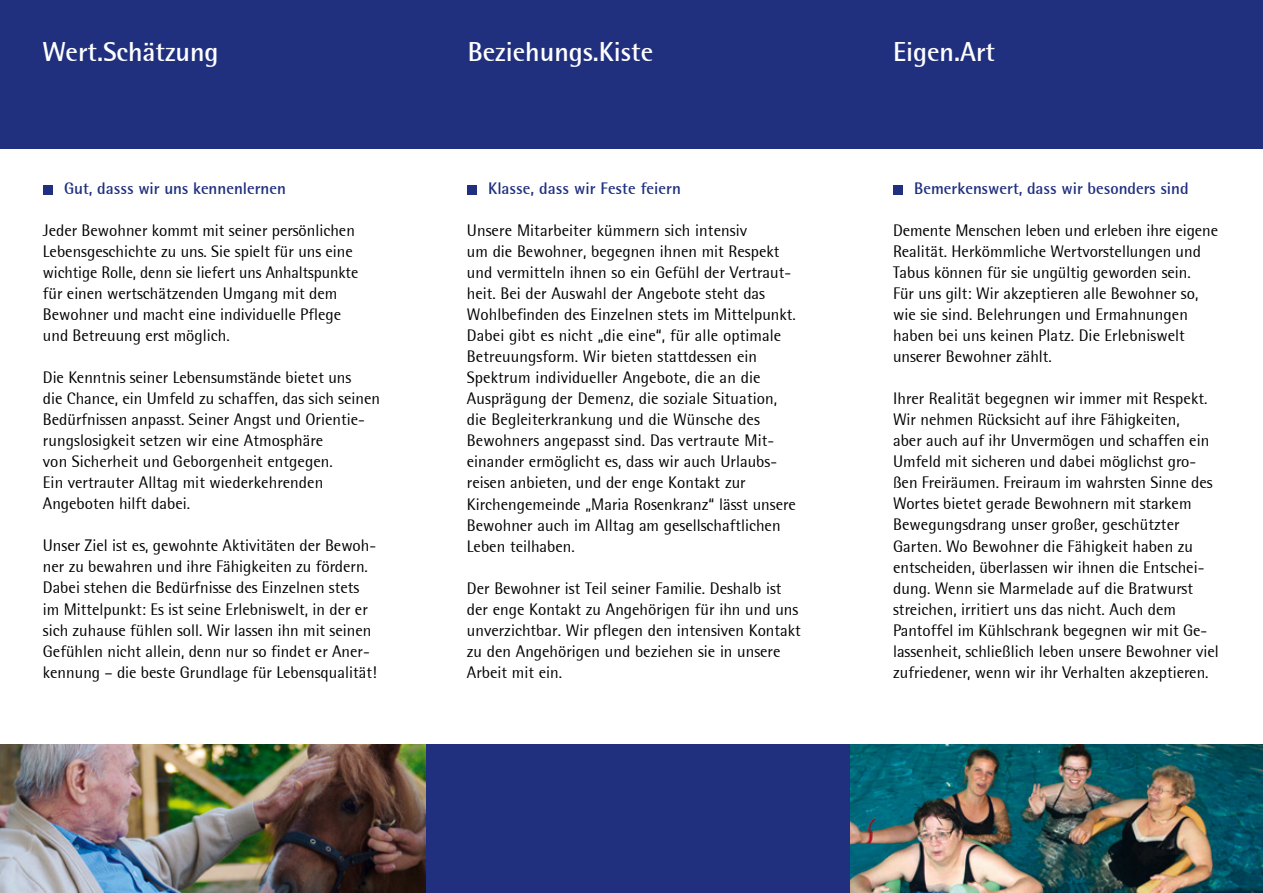
<style>
.page{position:relative;width:1263px;height:893px;background:#fff}
.page>*{position:absolute;margin:0;border:0;box-sizing:border-box;transform-origin:0 0}
.t1{font:700 27px "Rotis Semi Sans";color:#fff}
.t2{font:16.5px/21px "Rotis Semi Sans";color:#000}
.t3{font:700 16.5px "Rotis Semi Sans";color:#20307f}
</style>
<div class="page">
<div style="left:0;top:0;width:1263px;height:149px;background:#20307f"></div>
<div style="left:43px;top:185px;width:9px;height:9px;background:#20307f"></div>
<div style="left:467px;top:185px;width:9px;height:9px;background:#20307f"></div>
<div style="left:0;top:745px;width:1263px;height:148px;background:#20307f"></div>
<img style="left:0;top:745px;width:425px;height:148px">
<div style="left:893px;top:185px;width:9px;height:9px;background:#20307f"></div>
<img style="left:850px;top:745px;width:413px;height:148px">
<h1 class="t1" style="left:43px;top:36px;width:178px">Wert.Schätzung</h1>
<h1 class="t1" style="left:468px;top:36px;width:187px">Beziehungs.Kiste</h1>
<p class="t3" style="left:64px;top:179px;width:223px">Gut, dasss wir uns kennenlernen</p>
<p class="t2" style="left:43px;top:220px;width:317px">Jeder Bewohner kommt mit seiner persönlichen Lebensgeschichte zu uns. Sie spielt für uns eine wichtige Rolle, denn sie liefert uns Anhaltspunkte für einen wertschätzenden Umgang mit dem Bewohner und macht eine individuelle Pflege und Betreuung erst möglich.</p>
<p class="t2" style="left:43px;top:367px;width:339px">Die Kenntnis seiner Lebensumstände bietet uns<br>die Chance, ein Umfeld zu schaffen, das sich seinen Bedürfnissen anpasst. Seiner Angst und Orientie&shy;rungslosigkeit setzen wir eine Atmosphäre<br>von Sicherheit und Geborgenheit entgegen.<br>Ein vertrauter Alltag mit wiederkehrenden Angeboten hilft dabei.</p>
<p class="t2" style="left:43px;top:535px;width:335px">Unser Ziel ist es, gewohnte Aktivitäten der Bewoh&shy;ner zu bewahren und ihre Fähigkeiten zu fördern.<br>Dabei stehen die Bedürfnisse des Einzelnen stets im Mittelpunkt: Es ist seine Erlebniswelt, in der er sich zuhause fühlen soll. Wir lassen ihn mit seinen Gefühlen nicht allein, denn nur so findet er Aner&shy;kennung – die beste Grundlage für Lebensqualität!</p>
<p class="t3" style="left:488px;top:179px;width:194px">Klasse, dass wir Feste feiern</p>
<p class="t2" style="left:467px;top:220px;width:331px">Unsere Mitarbeiter kümmern sich intensiv<br>um die Bewohner, begegnen ihnen mit Respekt und vermitteln ihnen so ein Gefühl der Vertraut&shy;heit. Bei der Auswahl der Angebote steht das Wohlbefinden des Einzelnen stets im Mittelpunkt.<br>Dabei gibt es nicht „die eine“, für alle optimale Betreuungsform. Wir bieten stattdessen ein Spektrum individueller Angebote, die an die Ausprägung der Demenz, die soziale Situation, die Begleiterkrankung und die Wünsche des Bewohners angepasst sind. Das vertraute Mit&shy;einander ermöglicht es, dass wir auch Urlaubs&shy;reisen anbieten, und der enge Kontakt zur Kirchengemeinde „Maria Rosenkranz“ lässt unsere Bewohner auch im Alltag am gesellschaftlichen Leben teilhaben.</p>
<p class="t2" style="left:467px;top:577px;width:335px">Der Bewohner ist Teil seiner Familie. Deshalb ist der enge Kontakt zu Angehörigen für ihn und uns unverzichtbar. Wir pflegen den intensiven Kontakt zu den Angehörigen und beziehen sie in unsere Arbeit mit ein.</p>
<h1 class="t1" style="left:893px;top:36px;width:104px">Eigen.Art</h1>
<p class="t3" style="left:914px;top:179px;width:276px">Bemerkenswert, dass wir besonders sind</p>
<p class="t2" style="left:893px;top:220px;width:327px">Demente Menschen leben und erleben ihre eigene Realität. Herkömmliche Wertvorstellungen und Tabus können für sie ungültig geworden sein.<br>Für uns gilt: Wir akzeptieren alle Bewohner so, wie sie sind. Belehrungen und Ermahnungen haben bei uns keinen Platz. Die Erlebniswelt unserer Bewohner zählt.</p>
<p class="t2" style="left:893px;top:388px;width:327px">Ihrer Realität begegnen wir immer mit Respekt.<br>Wir nehmen Rücksicht auf ihre Fähigkeiten,<br>aber auch auf ihr Unvermögen und schaffen ein Umfeld mit sicheren und dabei möglichst gro&shy;ßen Freiräumen. Freiraum im wahrsten Sinne des Wortes bietet gerade Bewohnern mit starkem Bewegungsdrang unser großer, geschützter Garten. Wo Bewohner die Fähigkeit haben zu entscheiden, überlassen wir ihnen die Entschei&shy;dung. Wenn sie Marmelade auf die Bratwurst streichen, irritiert uns das nicht. Auch dem Pantoffel im Kühlschrank begegnen wir mit Ge&shy;lassenheit, schließlich leben unsere Bewohner viel zufriedener, wenn wir ihr Verhalten akzeptieren.</p>
</div>
